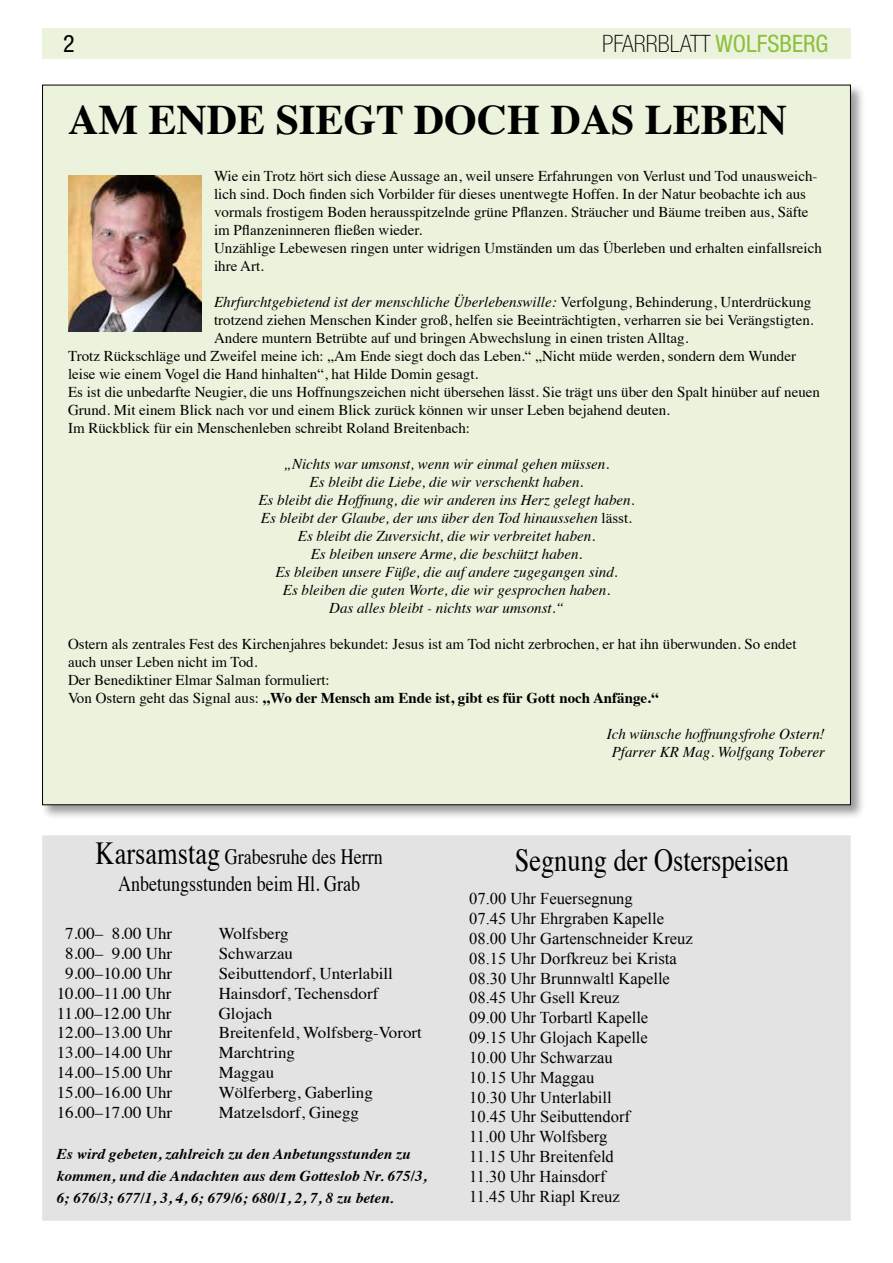
<style>
.page{position:relative;width:893px;height:1263px;background:#fff}
.page>*{position:absolute;margin:0;border:0;box-sizing:border-box;transform-origin:0 0}
.t1{font:700 42px "Times";color:#000}
.t2{font:32.1px "Times";color:#000;scale:.82 1}
.t3{font:100 condensed 24px "Helvetica Neue LT Pro";color:#000}
.t4{font:condensed 24px "Helvetica Neue LT Pro";color:#000}
.t5{font:21.9px/27.5px "Times";color:#000;text-align:center;scale:.82 1}
.t6{font:16.5px/19.8px "Times New Roman";color:#000}
.t7{font:16.5px "Times";color:#000}
.t8{font:15px/18px "Times";color:#000}
.t9{font:italic 15px/18px "Times";color:#000;text-align:center}
.t10{font:italic 700 15px/21.8px "Times";color:#000}
.s1{font-weight:400;color:#8cbf3c}
.s2{font-style:normal}
.s3{font-weight:700}
.s4{font-size:32.1px}
</style>
<div class="page">
<div style="left:40px;top:83px;width:825px;height:736px;background:#000;opacity:.4"></div>
<div style="left:43px;top:85px;width:807px;height:720px;background:#ebf3dd"></div>
<div style="left:43px;top:28px;width:808px;height:30px;background:#ebf3dd"></div>
<div style="left:43px;top:836px;width:807px;height:384px;background:#e3e3e3"></div>
<img style="left:68px;top:176px;width:133px;height:156px">
<h3 class="t4" style="left:63px;top:29px;width:13px">2</h3>
<h3 class="t3" style="left:602px;top:30px;width:228px">PFARRBLATT <span class="s1">WOLFSBERG</span></h3>
<h1 class="t1" style="left:68px;top:79px;width:721px">AM ENDE SIEGT DOCH DAS LEBEN</h1>
<p class="t8" style="left:214px;top:166px;width:609px">Wie ein Trotz hört sich diese Aussage an, weil unsere Erfahrungen von Verlust und Tod unausweich&shy;lich sind. Doch finden sich Vorbilder für dieses unentwegte Hoffen. In der Natur beobachte ich aus vormals frostigem Boden herausspitzelnde grüne Pflanzen. Sträucher und Bäume treiben aus, Säfte im Pflanzeninneren fließen wieder.<br>Unzählige Lebewesen ringen unter widrigen Umständen um das Überleben und erhalten einfallsreich ihre Art.</p>
<p class="t9" style="left:214px;top:292px;width:599px">Ehrfurchtgebietend ist der menschliche Überlebenswille: <span class="s2">Verfolgung, Behinderung, Unterdrückung</span></p>
<p class="t8" style="left:214px;top:310px;width:601px">trotzend ziehen Menschen Kinder groß, helfen sie Beeinträchtigten, verharren sie bei Verängstigten.</p>
<p class="t8" style="left:214px;top:328px;width:476px">Andere muntern Betrübte auf und bringen Abwechslung in einen tristen Alltag.</p>
<p class="t8" style="left:68px;top:346px;width:729px">Trotz Rückschläge und Zweifel meine ich: „Am Ende siegt doch das Leben.“ „Nicht müde werden, sondern dem Wunder</p>
<p class="t8" style="left:68px;top:364px;width:412px">leise wie einem Vogel die Hand hinhalten“, hat Hilde Domin gesagt.</p>
<p class="t8" style="left:68px;top:382px;width:753px">Es ist die unbedarfte Neugier, die uns Hoffnungszeichen nicht übersehen lässt. Sie trägt uns über den Spalt hinüber auf neuen</p>
<p class="t8" style="left:68px;top:400px;width:603px">Grund. Mit einem Blick nach vor und einem Blick zurück können wir unser Leben bejahend deuten.</p>
<p class="t8" style="left:68px;top:418px;width:404px">Im Rückblick für ein Menschenleben schreibt Roland Breitenbach:</p>
<p class="t9" style="left:258px;top:454px;width:378px">„Nichts war umsonst, wenn wir einmal gehen müssen.<br>Es bleibt die Liebe, die wir verschenkt haben.<br>Es bleibt die Hoffnung, die wir anderen ins Herz gelegt haben.<br>Es bleibt der Glaube, der uns über den Tod hinaussehen <span class="s2">lässt.<br></span>Es bleibt die Zuversicht, die wir verbreitet haben.<br>Es bleiben unsere Arme, die beschützt haben.<br>Es bleiben unsere Füße, die auf andere zugegangen sind.<br>Es bleiben die guten Worte, die wir gesprochen haben.<br>Das alles bleibt - nichts war umsonst.“</p>
<p class="t8" style="left:68px;top:634px;width:730px">Ostern als zentrales Fest des Kirchenjahres bekundet: Jesus ist am Tod nicht zerbrochen, er hat ihn überwunden. So endet auch unser Leben nicht im Tod.<br>Der Benediktiner Elmar Salman formuliert:<br>Von Ostern geht das Signal aus: <span class="s3">„Wo der Mensch am Ende ist, gibt es für Gott noch Anfänge.“</span></p>
<p class="t9" style="left:607px;top:724px;width:220px">Ich wünsche hoffnungsfrohe Ostern!<br>Pfarrer KR Mag. Wolfgang Toberer</p>
<h3 class="t5" style="left:96px;top:841px;width:352px"><span class="s4">Karsamstag</span> Grabesruhe des Herrn<br>Anbetungsstunden beim Hl. Grab</h3>
<p class="t7" style="left:65px;top:918px;width:108px">7.00– 8.00 Uhr</p>
<p class="t7" style="left:219px;top:918px;width:71px">Wolfsberg</p>
<p class="t7" style="left:65px;top:938px;width:108px">8.00– 9.00 Uhr</p>
<p class="t7" style="left:219px;top:938px;width:76px">Schwarzau</p>
<p class="t7" style="left:65px;top:958px;width:108px">9.00–10.00 Uhr</p>
<p class="t7" style="left:219px;top:958px;width:176px">Seibuttendorf, Unterlabill</p>
<p class="t7" style="left:57px;top:978px;width:116px">10.00–11.00 Uhr</p>
<p class="t7" style="left:219px;top:978px;width:161px">Hainsdorf, Techensdorf</p>
<p class="t7" style="left:57px;top:998px;width:116px">11.00–12.00 Uhr</p>
<p class="t7" style="left:219px;top:998px;width:55px">Glojach</p>
<p class="t7" style="left:57px;top:1017px;width:117px">12.00–13.00 Uhr</p>
<p class="t7" style="left:219px;top:1017px;width:205px">Breitenfeld, Wolfsberg-Vorort</p>
<p class="t7" style="left:57px;top:1037px;width:117px">13.00–14.00 Uhr</p>
<p class="t7" style="left:219px;top:1037px;width:78px">Marchtring</p>
<p class="t7" style="left:57px;top:1057px;width:117px">14.00–15.00 Uhr</p>
<p class="t7" style="left:219px;top:1057px;width:57px">Maggau</p>
<p class="t7" style="left:57px;top:1077px;width:117px">15.00–16.00 Uhr</p>
<p class="t7" style="left:219px;top:1077px;width:156px">Wölferberg, Gaberling</p>
<p class="t7" style="left:57px;top:1097px;width:117px">16.00–17.00 Uhr</p>
<p class="t7" style="left:219px;top:1097px;width:142px">Matzelsdorf, Ginegg</p>
<p class="t10" style="left:57px;top:1142px;width:371px">Es wird gebeten, zahlreich zu den Anbetungsstunden zu kommen, und die Andachten aus dem Gotteslob Nr. 675/3,<br>6; 676/3; 677/1, 3, 4, 6; 679/6; 680/1, 2, 7, 8 zu beten.</p>
<h2 class="t2" style="left:515px;top:830px;width:336px">Segnung der Osterspeisen</h2>
<p class="t6" style="left:469px;top:889px;width:225px">07.00 Uhr Feuersegnung<br>07.45 Uhr Ehrgraben Kapelle<br>08.00 Uhr Gartenschneider Kreuz<br>08.15 Uhr Dorfkreuz bei Krista<br>08.30 Uhr Brunnwaltl Kapelle<br>08.45 Uhr Gsell Kreuz<br>09.00 Uhr Torbartl Kapelle<br>09.15 Uhr Glojach Kapelle<br>10.00 Uhr Schwarzau<br>10.15 Uhr Maggau<br>10.30 Uhr Unterlabill<br>10.45 Uhr Seibuttendorf<br>11.00 Uhr Wolfsberg<br>11.15 Uhr Breitenfeld<br>11.30 Uhr Hainsdorf<br>11.45 Uhr Riapl Kreuz</p>
</div>
